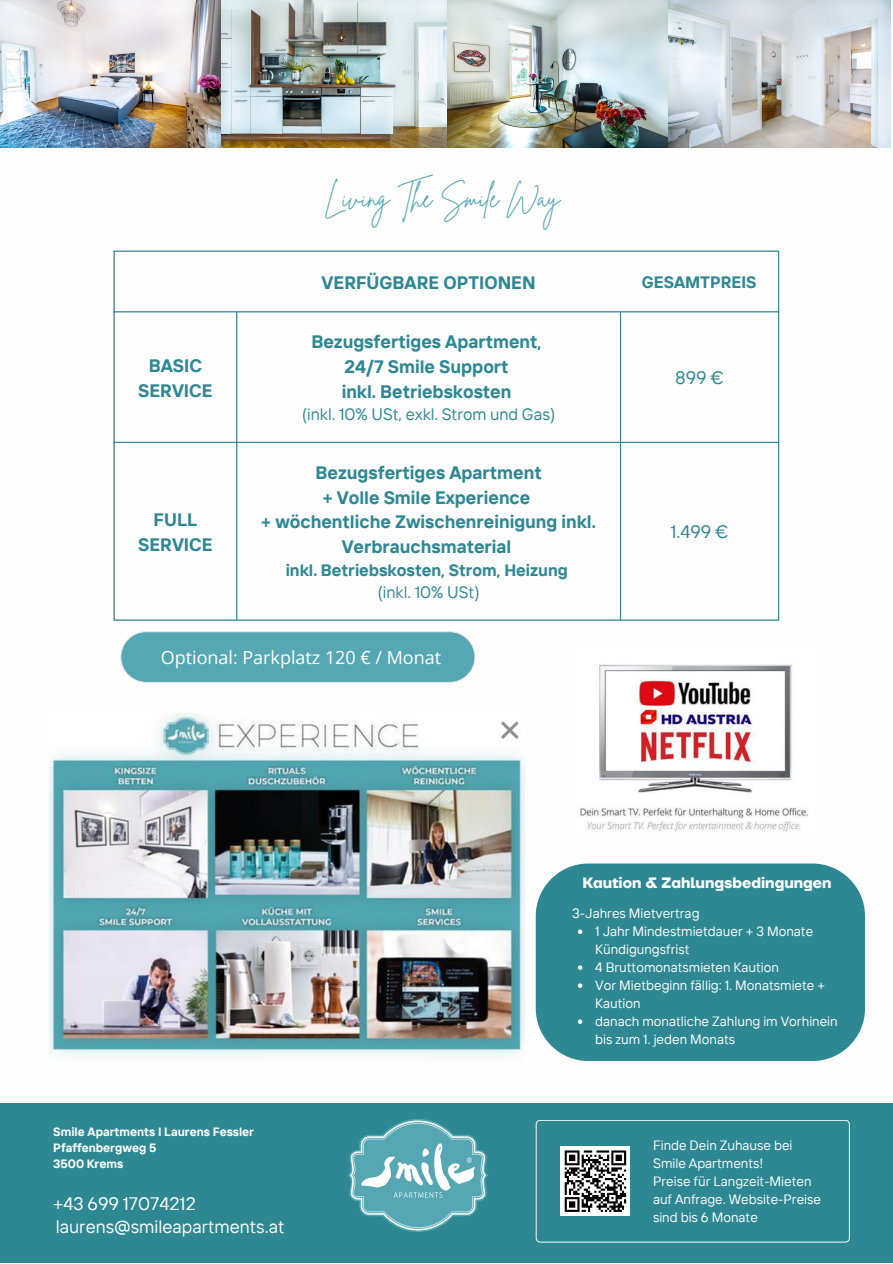
<style>
.page{position:relative;width:893px;height:1264px;background:#fff}
.page>*{position:absolute;margin:0;border:0;box-sizing:border-box;transform-origin:0 0}
.t1{font:27px "Brittany Signature";color:#55a7b3}
.t2{font:700 18px/24.8px "TT Interphases";color:#2d8894;text-align:center}
.t3{font:18px "TT Interphases";color:#fefefe}
.t4{font:18px "Open Sans";color:#fff}
.t5{font:18px "TT Interphases";color:#2d8894}
.t6{font:700 16.5px "TT Interphases";color:#2d8894}
.t7{font:16.5px "TT Interphases";color:#2d8894}
.t8{font:700 15px "TT Firs Neue";color:#fefefe}
.t9{font:13.5px/18px "TT Interphases";color:#fefefe}
.t10{font:700 12px "TT Interphases";color:#fefefe}
</style>
<div class="page">
<div style="left:0;top:1103px;width:892px;height:159px;background:#2d8894"></div>
<hr style="left:113px;top:252px;width:2px;height:367px;background:#2d8894">
<hr style="left:236px;top:312px;width:1px;height:307px;background:#2d8894">
<hr style="left:620px;top:312px;width:1px;height:307px;background:#2d8894">
<hr style="left:778px;top:252px;width:1px;height:367px;background:#2d8894">
<hr style="left:113px;top:250px;width:666px;height:2px;background:#2d8894">
<hr style="left:113px;top:311px;width:666px;height:1px;background:#2d8894">
<hr style="left:113px;top:442px;width:666px;height:1px;background:#2d8894">
<hr style="left:113px;top:619px;width:666px;height:1px;background:#2d8894">
<div style="left:535px;top:863px;width:329px;height:198px;background:#2d8894;border-radius:53px"></div>
<img style="left:348px;top:1119px;width:140px;height:112px">
<svg style="left:535px;top:1120px;width:314px;height:122px"></svg>
<img style="left:50px;top:713px;width:474px;height:346px">
<img style="left:580px;top:664px;width:228px;height:168px">
<img style="left:0;top:0;width:890px;height:147px">
<svg style="left:578px;top:929px;width:4px;height:4px"></svg>
<svg style="left:578px;top:965px;width:4px;height:4px"></svg>
<svg style="left:578px;top:983px;width:4px;height:4px"></svg>
<svg style="left:578px;top:1019px;width:4px;height:4px"></svg>
<div style="left:121px;top:631px;width:354px;height:51px;background:#55a7b3;border-radius:25px"></div>
<div style="left:120px;top:631px;width:355px;height:52px;border:1px solid #e8e8e8;border-radius:25px"></div>
<p class="t1" style="left:324px;top:180px;width:237px">Living The Smile Way</p>
<p class="t2" style="left:138px;top:353px;width:76px">BASIC<br>SERVICE</p>
<p class="t2" style="left:138px;top:507px;width:76px">FULL<br>SERVICE</p>
<p class="t2" style="left:321px;top:270px;width:215px">VERFÜGBARE OPTIONEN</p>
<p class="t6" style="left:642px;top:271px;width:116px">GESAMTPREIS</p>
<p class="t2" style="left:311px;top:329px;width:232px">Bezugsfertiges Apartment,</p>
<p class="t2" style="left:344px;top:354px;width:166px">24/7 Smile Support</p>
<p class="t2" style="left:341px;top:379px;width:171px">inkl. Betriebskosten</p>
<p class="t7" style="left:302px;top:404px;width:254px">(inkl. 10% USt, exkl. Strom und Gas)</p>
<p class="t2" style="left:315px;top:459px;width:228px">Bezugsfertiges Apartment</p>
<p class="t2" style="left:323px;top:484px;width:209px">+ Volle Smile Experience</p>
<p class="t2" style="left:261px;top:509px;width:336px">+ wöchentliche Zwischenreinigung inkl.<br>Verbrauchsmaterial</p>
<p class="t6" style="left:286px;top:559px;width:283px">inkl. Betriebskosten, Strom, Heizung</p>
<p class="t7" style="left:378px;top:581px;width:103px">(inkl. 10% USt)</p>
<p class="t5" style="left:675px;top:366px;width:50px">899 €</p>
<p class="t5" style="left:670px;top:520px;width:60px">1.499 €</p>
<p class="t4" style="left:161px;top:644px;width:282px">Optional: Parkplatz 120 € / Monat</p>
<p class="t10" style="left:53px;top:1123px;width:202px">Smile Apartments I Laurens Fessler</p>
<p class="t10" style="left:53px;top:1139px;width:104px">Pfaffenbergweg 5</p>
<p class="t10" style="left:53px;top:1155px;width:71px">3500 Krems</p>
<p class="t3" style="left:53px;top:1191px;width:144px">+43 699 17074212</p>
<p class="t3" style="left:56px;top:1215px;width:230px">laurens@smileapartments.at</p>
<p class="t8" style="left:582px;top:873px;width:251px">Kaution &amp; Zahlungsbedingungen</p>
<p class="t9" style="left:572px;top:904px;width:129px">3-Jahres Mietvertrag</p>
<p class="t9" style="left:595px;top:922px;width:219px">1 Jahr Mindestmietdauer + 3 Monate<br>Kündigungsfrist</p>
<p class="t9" style="left:595px;top:958px;width:185px">4 Bruttomonatsmieten Kaution</p>
<p class="t9" style="left:595px;top:976px;width:231px">Vor Mietbeginn fällig: 1. Monatsmiete +<br>Kaution</p>
<p class="t9" style="left:595px;top:1012px;width:244px">danach monatliche Zahlung im Vorhinein bis zum 1. jeden Monats</p>
<p class="t9" style="left:653px;top:1135px;width:141px">Finde Dein Zuhause bei<br>Smile Apartments!</p>
<p class="t9" style="left:653px;top:1171px;width:169px">Preise für Langzeit-Mieten auf Anfrage. Website-Preise sind bis 6 Monate</p>
</div>
